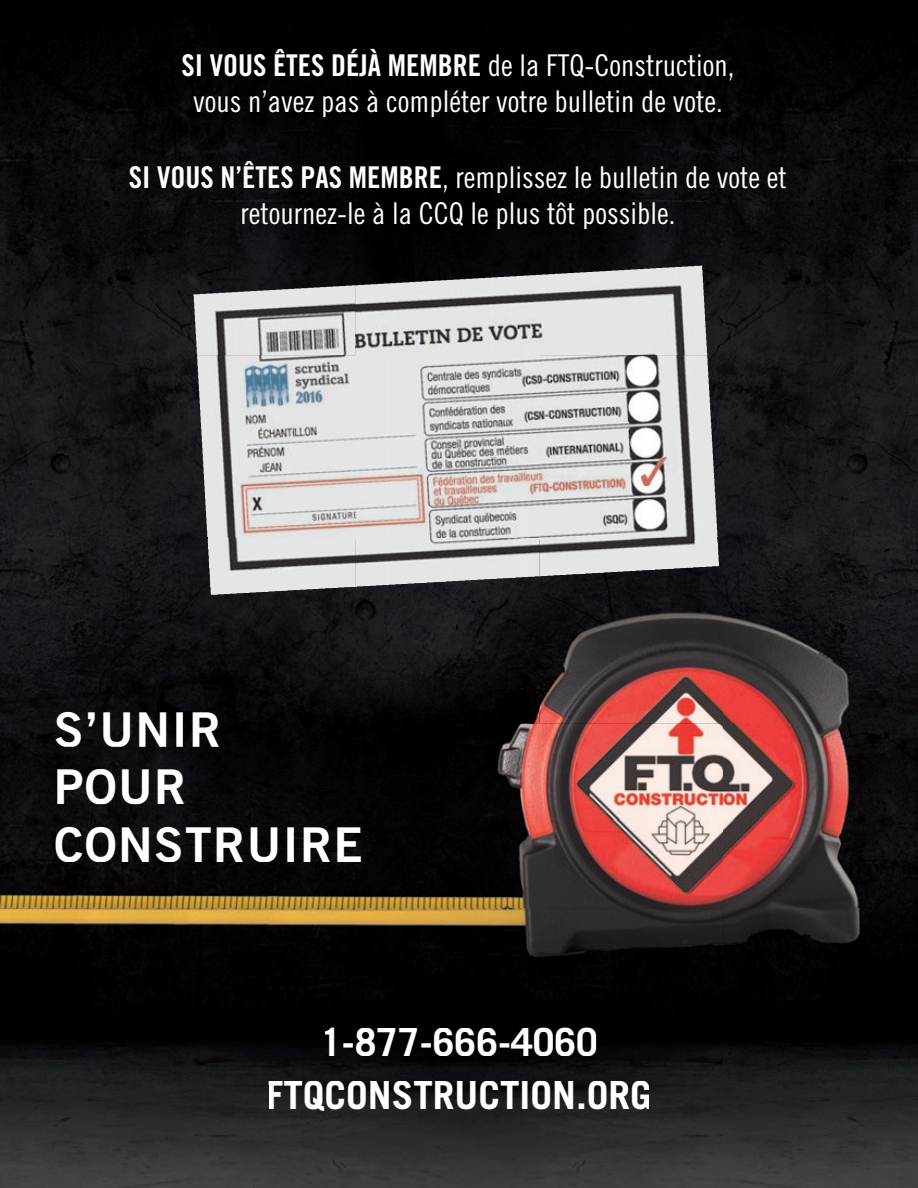
<style>
.page{position:relative;width:918px;height:1188px;background:#fff}
.page>*{position:absolute;margin:0;border:0;box-sizing:border-box;transform-origin:0 0}
.t1{font:48px "Trade Gothic LT Std Bd 2";letter-spacing:.03em;color:#fff}
.t2{font:700 39px/53.6px "Trade Gothic LT Std";color:#fff;text-align:center}
.t3{font:30px "Trade Gothic LT Std Cn 18";color:#fff}
.s1{font-family:"Trade Gothic LT Std Bd Cn 20"}
</style>
<div class="page">
<img style="left:0;top:0;width:918px;height:1188px">
<img style="left:242px;top:202px;width:431px;height:27px">
<img style="left:130px;top:161px;width:311px;height:27px">
<div style="left:194px;top:90px;width:527px;height:27px;background:#030102"></div>
<div style="left:182px;top:49px;width:298px;height:27px;background:#000"></div>
<img style="left:194px;top:285px;width:161px;height:70px">
<img style="left:444px;top:166px;width:343px;height:27px">
<div style="left:481px;top:54px;width:254px;height:26px;background:#010000"></div>
<img style="left:355px;top:266px;width:352px;height:89px">
<img style="left:0;top:538px;width:718px;height:1px">
<img style="left:197px;top:355px;width:521px;height:183px">
<img style="left:724px;top:538px;width:194px;height:1px">
<img style="left:0;top:539px;width:355px;height:546px">
<img style="left:355px;top:539px;width:184px;height:38px">
<img style="left:355px;top:577px;width:184px;height:147px">
<img style="left:539px;top:539px;width:379px;height:185px">
<img style="left:55px;top:826px;width:300px;height:36px">
<img style="left:57px;top:769px;width:127px;height:35px">
<img style="left:355px;top:724px;width:563px;height:184px">
<img style="left:268px;top:1085px;width:87px;height:27px">
<img style="left:325px;top:1027px;width:30px;height:4px">
<img style="left:208px;top:1085px;width:60px;height:24px">
<img style="left:208px;top:1031px;width:147px;height:54px">
<img style="left:355px;top:908px;width:184px;height:184px">
<img style="left:539px;top:1085px;width:111px;height:7px">
<div style="left:650px;top:1085px;width:74px;height:24px;background:#1e2122"></div>
<img style="left:539px;top:908px;width:379px;height:177px">
<img style="left:724px;top:1031px;width:57px;height:78px">
<img style="left:355px;top:1092px;width:295px;height:20px">
<p class="t3" style="left:181px;top:54px;width:555px"><span class="s1">SI VOUS ÊTES DÉJÀ MEMBRE</span> de la FTQ-Construction,</p>
<p class="t3" style="left:193px;top:90px;width:531px">vous n’avez pas à compléter votre bulletin de vote.</p>
<p class="t3" style="left:129px;top:167px;width:660px"><span class="s1">SI VOUS N’ÊTES PAS MEMBRE</span>, remplissez le bulletin de vote et</p>
<p class="t3" style="left:241px;top:203px;width:436px">retournez-le à la CCQ le plus tôt possible.</p>
<p class="t1" style="left:54px;top:712px;width:169px">S’UNIR</p>
<p class="t1" style="left:54px;top:770px;width:134px">POUR</p>
<p class="t1" style="left:54px;top:827px;width:310px">CONSTRUIRE</p>
<p class="t2" style="left:266px;top:1016px;width:387px">1-877-666-4060<br>FTQCONSTRUCTION.ORG</p>
</div>
